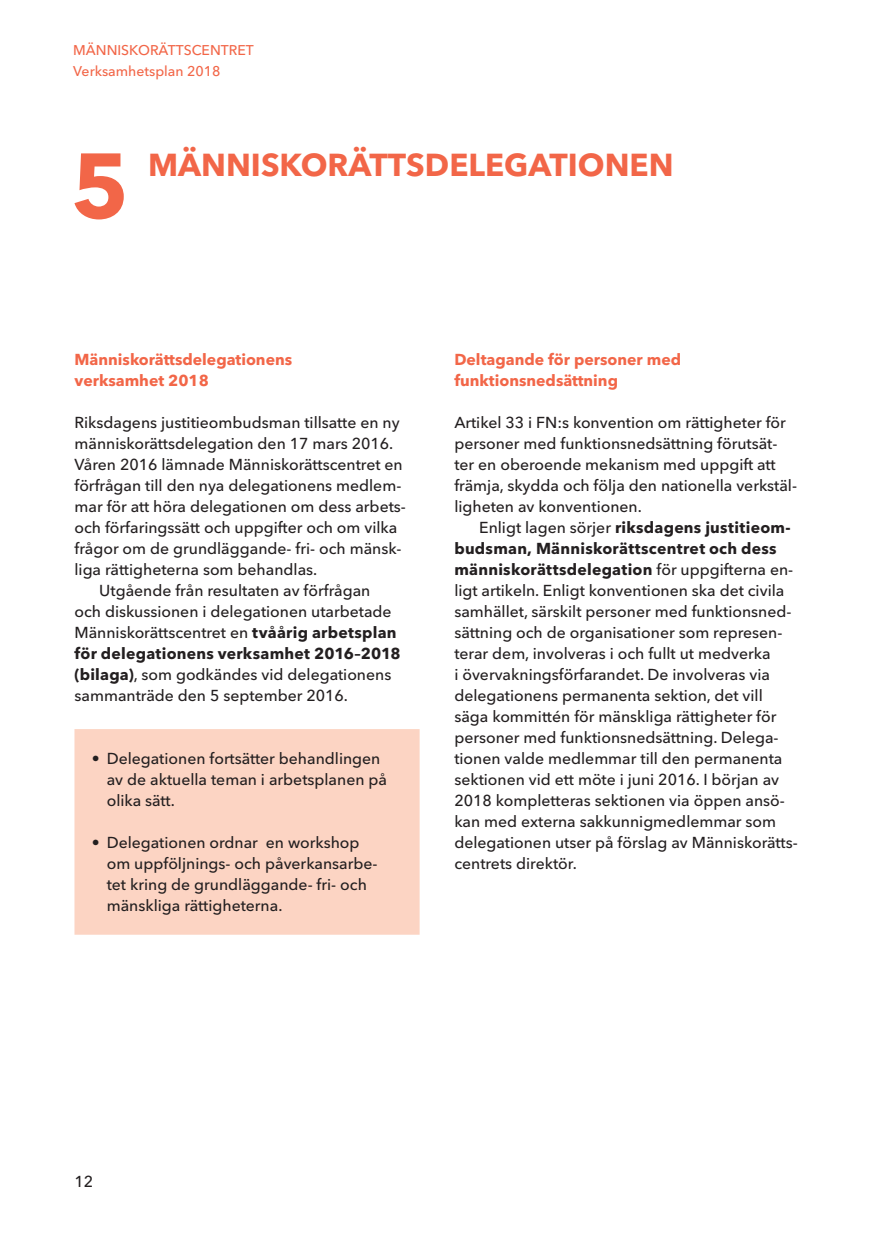
<style>
.page{position:relative;width:874px;height:1241px;background:#fff}
.page>*{position:absolute;margin:0;border:0;box-sizing:border-box;transform-origin:0 0}
.aloitusotsikko{font:700 90.83px "Avenir Next LT Pro";color:#f26648}
.aloitusotsikko-2{font:700 31.5px "Avenir Next LT Pro";color:#f26648}
.leipis_suomi{font:500 15.75px/21px "Avenir Next LT Pro";color:#231f20}
.leipis_1__rivi_suomi{font:500 15.75px/21px "Avenir Next LT Pro";color:#231f20}
.väliotsikko{font:700 15.75px/21px "Avenir Next LT Pro";color:#f26648}
.t1{font:500 14px/21px "Avenir Next LT Pro";color:#f26648}
.s1{font-weight:700}
</style>
<div class="page">
<div style="left:74px;top:729px;width:345px;height:205px;background:#fcd4c3"></div>
<p class="t1" style="left:73px;top:40px;width:182px">MÄNNISKORÄTTSCENTRET<br>Verksamhetsplan 2018</p>
<p class="aloitusotsikko" style="left:71px;top:130px;width:60px">5</p>
<p class="aloitusotsikko-2" style="left:148px;top:145px;width:527px">MÄNNISKORÄTTSDELEGATIONEN</p>
<p class="väliotsikko" style="left:74px;top:348px;width:219px">Människorättsdelegationens verksamhet 2018</p>
<p class="leipis_1__rivi_suomi" style="left:74px;top:412px;width:333px">Riksdagens justitieombudsman tillsatte en ny människorättsdelegation den 17 mars 2016.<br>Våren 2016 lämnade Människorättscentret en förfrågan till den nya delegationens medlem&shy;mar för att höra delegationen om dess arbets&shy;och förfaringssätt och uppgifter och om vilka frågor om de grundläggande- fri- och mänsk&shy;liga rättigheterna som behandlas.</p>
<p class="leipis_suomi" style="left:74px;top:580px;width:327px;text-indent:25px">Utgående från resultaten av förfrågan och diskussionen i delegationen utarbetade Människorättscentret en <span class="s1">tvåårig arbetsplan för delegationens verksamhet 2016–2018 (bilaga)</span>, som godkändes vid delegationens sammanträde den 5 september 2016.</p>
<p class="leipis_suomi" style="left:107px;top:748px;width:281px;text-indent:-15px">• Delegationen fortsätter behandlingen av de aktuella teman i arbetsplanen på olika sätt.</p>
<p class="leipis_suomi" style="left:107px;top:832px;width:272px;text-indent:-15px">• Delegationen ordnar en workshop om uppföljnings- och påverkansarbe&shy;tet kring de grundläggande- fri- och mänskliga rättigheterna.</p>
<p class="väliotsikko" style="left:454px;top:348px;width:228px">Deltagande för personer med funktionsnedsättning</p>
<p class="leipis_1__rivi_suomi" style="left:454px;top:412px;width:344px">Artikel 33 i FN:s konvention om rättigheter för personer med funktionsnedsättning förutsät&shy;ter en oberoende mekanism med uppgift att främja, skydda och följa den nationella verkstäl&shy;ligheten av konventionen.</p>
<p class="leipis_suomi" style="left:454px;top:517px;width:345px;text-indent:25px">Enligt lagen sörjer <span class="s1">riksdagens justitieom&shy;budsman, Människorättscentret och dess människorättsdelegation</span> för uppgifterna en&shy;ligt artikeln. Enligt konventionen ska det civila samhället, särskilt personer med funktionsned&shy;sättning och de organisationer som represen&shy;terar dem, involveras i och fullt ut medverka<br>i övervakningsförfarandet. De involveras via delegationens permanenta sektion, det vill säga kommittén för mänskliga rättigheter för personer med funktionsnedsättning. Delega&shy;tionen valde medlemmar till den permanenta sektionen vid ett möte i juni 2016. I början av 2018 kompletteras sektionen via öppen ansö&shy;kan med externa sakkunnigmedlemmar som delegationen utser på förslag av Människorätts&shy;centrets direktör.</p>
<p class="leipis_suomi" style="left:74px;top:1170px;width:20px">12</p>
</div>
